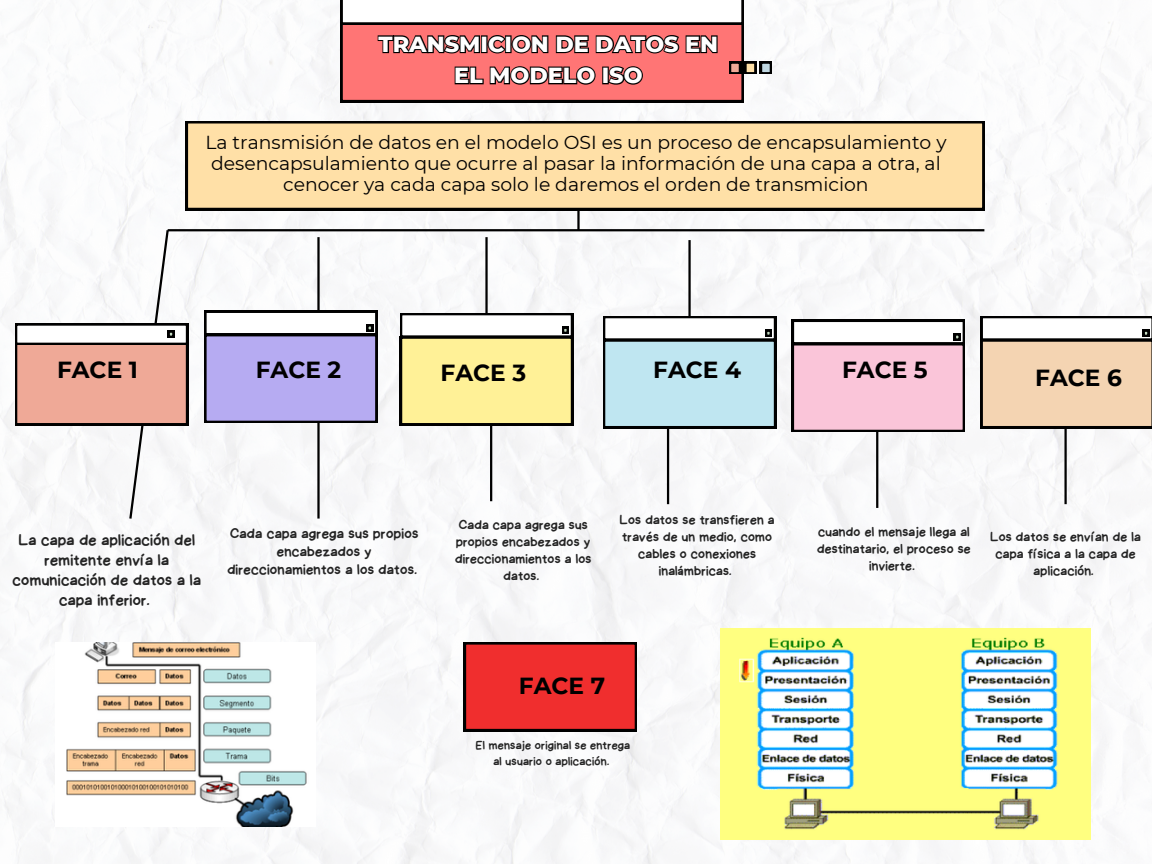
<style>
.page{position:relative;width:1152px;height:864px;background:#fff}
.page>*{position:absolute;margin:0;border:0;box-sizing:border-box;transform-origin:0 0}
.t1{font:700 23.25px "Montserrat";color:#000}
.t2{font:800 22.35px/31.2px "Montserrat";color:#fff;text-align:center}
.t3{font:18.75px/21.1px "Montserrat";color:#000;text-align:center}
.t4{font:16.35px/20.2px "Handyman";letter-spacing:.025em;color:#242424;text-align:center}
.t5{font:14.85px/18px "Handyman";letter-spacing:.025em;color:#242424;text-align:center}
.t6{font:13.8px/16.8px "Handyman";letter-spacing:.025em;color:#242424;text-align:center}
.t7{font:12.3px/15.5px "Handyman";letter-spacing:.025em;color:#242424;text-align:center}
</style>
<div class="page">
<img style="left:0;top:0;width:1152px;height:864px">
<svg style="left:341px;top:25px;width:402px;height:77px;background:#f06e6e"></svg>
<svg style="left:341px;top:0;width:402px;height:25px"></svg>
<svg style="left:729px;top:62px;width:43px;height:12px"></svg>
<hr style="left:168px;top:229px;width:816px;height:2px;background:#000">
<hr style="left:577px;top:159px;width:3px;height:71px;background:#000">
<hr style="left:317px;top:237px;width:3px;height:282px;background:#000">
<svg style="left:204px;top:311px;width:173px;height:112px"></svg>
<svg style="left:186px;top:121px;width:798px;height:89px;background:#f0d29d"></svg>
<svg style="left:15px;top:228px;width:173px;height:293px"></svg>
<svg style="left:400px;top:313px;width:173px;height:112px"></svg>
<hr style="left:485px;top:237px;width:3px;height:76px;background:#000">
<svg style="left:603px;top:316px;width:173px;height:112px"></svg>
<hr style="left:688px;top:240px;width:3px;height:76px;background:#000">
<svg style="left:792px;top:320px;width:173px;height:112px"></svg>
<svg style="left:981px;top:316px;width:171px;height:112px"></svg>
<svg style="left:464px;top:642px;width:173px;height:89px;background:#dd2a2a"></svg>
<hr style="left:490px;top:425px;width:2px;height:76px;background:#000">
<hr style="left:667px;top:428px;width:2px;height:76px;background:#000">
<hr style="left:876px;top:432px;width:2px;height:76px;background:#000">
<hr style="left:1064px;top:428px;width:3px;height:76px;background:#000">
<img style="left:721px;top:629px;width:370px;height:210px">
<img style="left:56px;top:642px;width:260px;height:185px">
<svg style="left:377px;top:33px;width:342px;height:22px;background:#8e4141"></svg>
<svg style="left:454px;top:65px;width:190px;height:21px;background:#8b3f3f"></svg>
<p class="t2" style="left:379px;top:28px;width:341px">TRANSMICION DE DATOS EN<br>EL MODELO ISO</p>
<p class="t3" style="left:205px;top:132px;width:743px">La transmisión de datos en el modelo OSI es un proceso de encapsulamiento y desencapsulamiento que ocurre al pasar la información de una capa a otra, al cenocer ya cada capa solo le daremos el orden de transmicion</p>
<h1 class="t1" style="left:57px;top:355px;width:82px">FACE 1</h1>
<h2 class="t1" style="left:256px;top:355px;width:87px">FACE 2</h2>
<p class="t1" style="left:441px;top:359px;width:87px">FACE 3</p>
<p class="t1" style="left:653px;top:355px;width:89px">FACE 4</p>
<p class="t1" style="left:842px;top:355px;width:87px">FACE 5</p>
<p class="t1" style="left:1035px;top:363px;width:88px">FACE 6</p>
<h1 class="t4" style="left:13px;top:530px;width:190px">La capa de aplicación del remitente envía la comunicación de datos a la capa inferior.</h1>
<h1 class="t5" style="left:227px;top:525px;width:192px">Cada capa agrega sus propios encabezados y direccionamientos a los datos.</h1>
<h1 class="t6" style="left:455px;top:517px;width:138px">Cada capa agrega sus propios encabezados y direccionamientos a los datos.</h1>
<h1 class="t6" style="left:620px;top:511px;width:156px">Los datos se transfieren a través de un medio, como cables o conexiones inalámbricas.</h1>
<p class="t1" style="left:519px;top:671px;width:88px">FACE 7</p>
<p class="t7" style="left:476px;top:738px;width:156px">El mensaje original se entrega al usuario o aplicación.</p>
<h1 class="t6" style="left:817px;top:524px;width:155px">cuando el mensaje llega al destinatario, el proceso se invierte.</h1>
<h1 class="t6" style="left:990px;top:529px;width:152px">Los datos se envían de la capa física a la capa de aplicación.</h1>
</div>
